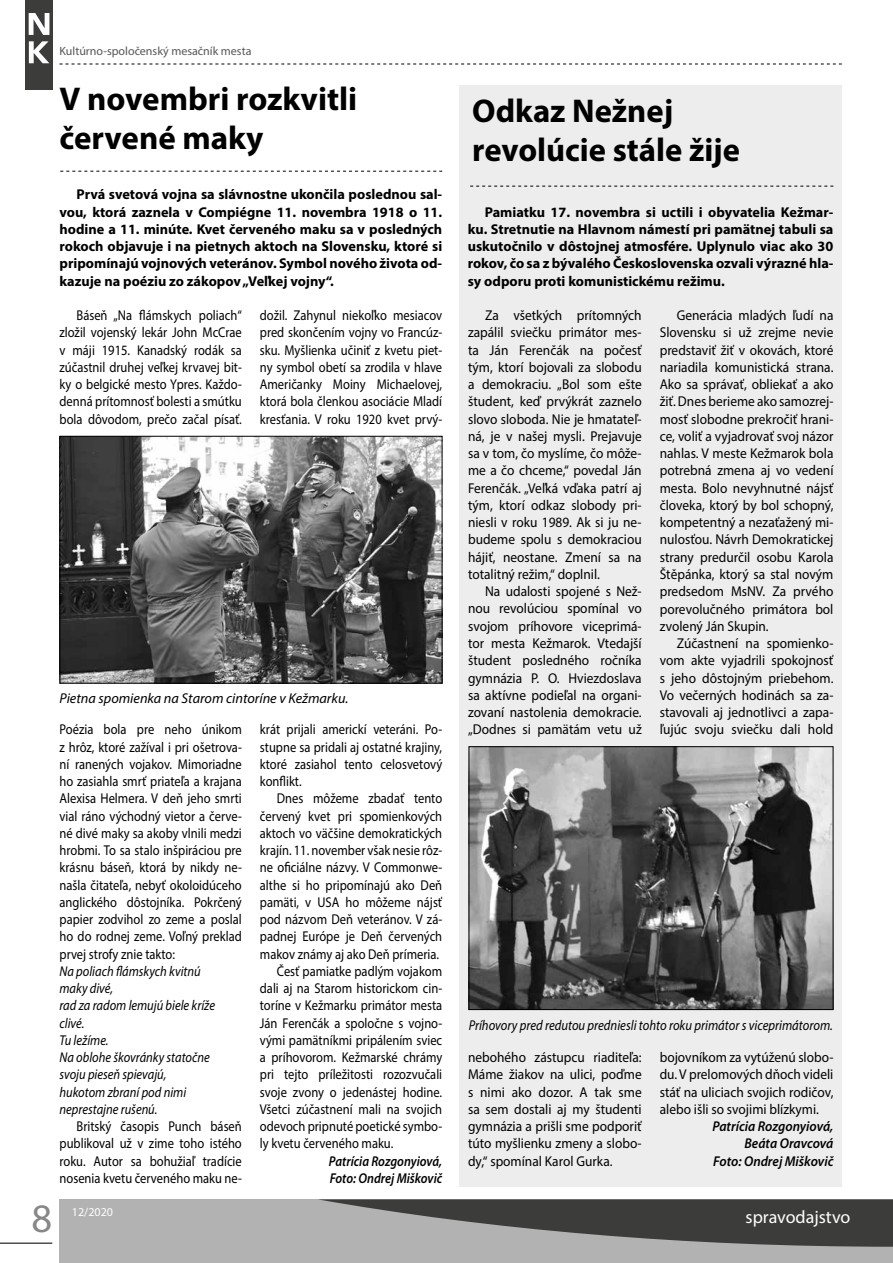
<style>
.page{position:relative;width:893px;height:1263px;background:#fff}
.page>*{position:absolute;margin:0;border:0;box-sizing:border-box;transform-origin:0 0}
.t1{font:40.5px "Myriad Pro";color:#878787}
.t2{font:700 33px/39.6px "Myriad Pro";color:#000}
.t3{font:18px "Myriad Pro";color:#fff}
.t4{font:14.25px/17.2px "Myriad Pro";color:#000;text-align:justify;scale:.88 1}
.t5{font:14.25px/17.2px "Myriad Pro";color:#000;text-align:justify;scale:.94 1}
.t6{font:700 14.25px/17.2px "Myriad Pro";color:#000;text-align:justify}
.t7{font:italic 14.25px/17.2px "Myriad Pro";color:#000;scale:.88 1}
.t8{font:italic 14.25px "Myriad Pro";color:#000;scale:.89 1}
.t9{font:italic 600 14.25px/17.2px "Myriad Pro";color:#000;text-align:right;scale:.94 1}
.t10{font:italic 14.25px "Myriad Pro";color:#000}
.t11{font:italic 600 14.25px/17.2px "Myriad Pro";color:#000;scale:.88 1}
.t12{font:12px "Myriad Pro";color:#575756}
.t13{font:12px "Myriad Pro";color:#fff}
</style>
<div class="page">
<div style="left:25px;top:0;width:28px;height:90px;background:#3c3c3b"></div>
<svg style="left:29px;top:41px;width:20px;height:22px"></svg>
<svg style="left:29px;top:13px;width:20px;height:22px"></svg>
<hr style="left:0;top:1242px;width:52px;height:2px;background:#000">
<svg style="left:60px;top:64px;width:782px;height:1px"></svg>
<div style="left:60px;top:1199px;width:833px;height:64px;background:#b3b2b2"></div>
<svg style="left:318px;top:1199px;width:575px;height:48px"></svg>
<svg style="left:60px;top:171px;width:382px;height:1px"></svg>
<div style="left:459px;top:85px;width:383px;height:1101px;background:#ededed"></div>
<svg style="left:470px;top:186px;width:363px;height:1px"></svg>
<img style="left:62px;top:438px;width:378px;height:244px">
<div style="left:60px;top:436px;width:382px;height:248px;border:1px solid #000"></div>
<img style="left:471px;top:748px;width:360px;height:260px">
<div style="left:469px;top:746px;width:364px;height:264px;border:1px solid #000"></div>
<p class="t12" style="left:60px;top:43px;width:193px">Kultúrno-spoločenský mesačník mesta</p>
<h1 class="t1" style="left:32px;top:1193px;width:22px">8</h1>
<h2 class="t2" style="left:60px;top:78px;width:299px">V novembri rozkvitli červené maky</h2>
<p class="t6" style="left:60px;top:186px;width:384px;text-indent:17px">Prvá svetová vojna sa slávnostne ukončila poslednou sal&shy;vou, ktorá zaznela v Compiégne 11. novembra 1918 o 11. hodine a 11. minúte. Kvet červeného maku sa v posledných rokoch objavuje i na pietnych aktoch na Slovensku, ktoré si pripomínajú vojnových veteránov. Symbol nového života od&shy;kazuje na poéziu zo zákopov „Veľkej vojny“.</p>
<p class="t4" style="left:60px;top:307px;width:209px;text-indent:17px">Báseň „Na flámskych poliach“ zložil vojenský lekár John McCrae v máji 1915. Kanadský rodák sa zúčastnil druhej veľkej krvavej bit&shy;ky o belgické mesto Ypres. Každo&shy;denná prítomnosť bolesti a smútku bola dôvodom, prečo začal písať.</p>
<p class="t4" style="left:260px;top:307px;width:209px">dožil. Zahynul niekoľko mesiacov pred skončením vojny vo Francúz&shy;sku. Myšlienka učiniť z kvetu piet&shy;ny symbol obetí sa zrodila v hlave Američanky Moiny Michaelovej, ktorá bola členkou asociácie Mladí kresťania. V roku 1920 kvet prvý-</p>
<p class="t10" style="left:60px;top:689px;width:290px">Pietna spomienka na Starom cintoríne v Kežmarku.</p>
<p class="t4" style="left:60px;top:721px;width:209px">Poézia bola pre neho únikom z hrôz, ktoré zažíval i pri ošetrova&shy;ní ranených vojakov. Mimoriadne ho zasiahla smrť priateľa a krajana Alexisa Helmera. V deň jeho smrti vial ráno východný vietor a červe&shy;né divé maky sa akoby vlnili medzi hrobmi. To sa stalo inšpiráciou pre krásnu báseň, ktorá by nikdy ne&shy;našla čitateľa, nebyť okoloidúceho anglického dôstojníka. Pokrčený papier zodvihol zo zeme a poslal ho do rodnej zeme. Voľný preklad prvej strofy znie takto:</p>
<p class="t7" style="left:60px;top:962px;width:178px">Na poliach flámskych kvitnú maky divé,<br>rad za radom lemujú biele kríže clivé.<br>Tu ležíme.<br>Na oblohe škovránky statočne svoju pieseň spievajú, hukotom zbraní pod nimi neprestajne rušenú.</p>
<p class="t4" style="left:60px;top:1117px;width:209px;text-indent:17px">Britský časopis Punch báseň publikoval už v zime toho istého roku. Autor sa bohužiaľ tradície nosenia kvetu červeného maku ne-</p>
<p class="t4" style="left:260px;top:721px;width:209px">krát prijali americkí veteráni. Po&shy;stupne sa pridali aj ostatné krajiny, ktoré zasiahol tento celosvetový konflikt.</p>
<p class="t4" style="left:277px;top:790px;width:189px">Dnes môžeme zbadať tento</p>
<p class="t4" style="left:260px;top:807px;width:209px">červený kvet pri spomienkových</p>
<p class="t4" style="left:260px;top:824px;width:209px">aktoch vo väčšine demokratických</p>
<p class="t4" style="left:260px;top:841px;width:209px">krajín. 11. november však nesie rôz-</p>
<p class="t4" style="left:260px;top:859px;width:209px">ne oficiálne názvy. V Commonwe-</p>
<p class="t4" style="left:260px;top:876px;width:209px">althe si ho pripomínajú ako Deň</p>
<p class="t4" style="left:260px;top:893px;width:209px">pamäti, v USA ho môžeme nájsť</p>
<p class="t4" style="left:260px;top:910px;width:209px">pod názvom Deň veteránov. V zá-</p>
<p class="t4" style="left:260px;top:928px;width:209px">padnej Európe je Deň červených</p>
<p class="t4" style="left:260px;top:945px;width:205px">makov známy aj ako Deň prímeria.</p>
<p class="t4" style="left:277px;top:962px;width:189px">Česť pamiatke padlým vojakom</p>
<p class="t4" style="left:260px;top:979px;width:209px">dali aj na Starom historickom cin-</p>
<p class="t4" style="left:260px;top:997px;width:209px">toríne v Kežmarku primátor mesta</p>
<p class="t4" style="left:260px;top:1014px;width:209px">Ján Ferenčák a spoločne s vojno-</p>
<p class="t4" style="left:260px;top:1031px;width:209px">vými pamätníkmi pripálením sviec</p>
<p class="t4" style="left:260px;top:1048px;width:209px">a príhovorom. Kežmarské chrámy</p>
<p class="t4" style="left:260px;top:1066px;width:209px">pri tejto príležitosti rozozvučali</p>
<p class="t4" style="left:260px;top:1083px;width:209px">svoje zvony o jedenástej hodine.</p>
<p class="t4" style="left:260px;top:1100px;width:209px">Všetci zúčastnení mali na svojich</p>
<p class="t4" style="left:260px;top:1117px;width:209px">odevoch pripnuté poetické symbo-</p>
<p class="t4" style="left:260px;top:1135px;width:153px">ly kvetu červeného maku.</p>
<p class="t11" style="left:329px;top:1152px;width:130px">Patrícia Rozgonyiová,<br>Foto: Ondrej Miškovič</p>
<h2 class="t2" style="left:472px;top:90px;width:269px">Odkaz Nežnej revolúcie stále žije</h2>
<p class="t6" style="left:468px;top:203px;width:367px;text-indent:17px">Pamiatku 17. novembra si uctili i obyvatelia Kežmar&shy;ku. Stretnutie na Hlavnom námestí pri pamätnej tabuli sa uskutočnilo v dôstojnej atmosfére. Uplynulo viac ako 30 rokov, čo sa z bývalého Československa ozvali výrazné hla&shy;sy odporu proti komunistickému režimu.</p>
<p class="t5" style="left:468px;top:307px;width:186px;text-indent:17px">Za všetkých prítomných zapálil sviečku primátor mes&shy;ta Ján Ferenčák na počesť tým, ktorí bojovali za slobodu a demokraciu. „Bol som ešte študent, keď prvýkrát zaznelo slovo sloboda. Nie je hmatateľ&shy;ná, je v našej mysli. Prejavuje sa v tom, čo myslíme, čo môže&shy;me a čo chceme,“ povedal Ján Ferenčák. „Veľká vďaka patrí aj tým, ktorí odkaz slobody pri&shy;niesli v roku 1989. Ak si ju ne&shy;budeme spolu s demokraciou hájiť, neostane. Zmení sa na totalitný režim,“ doplnil.</p>
<p class="t5" style="left:468px;top:583px;width:186px;text-indent:17px">Na udalosti spojené s Než&shy;nou revolúciou spomínal vo svojom príhovore viceprimá&shy;tor mesta Kežmarok. Vtedajší študent posledného ročníka gymnázia P. O. Hviezdoslava sa aktívne podieľal na organi&shy;zovaní nastolenia demokracie. „Dodnes si pamätám vetu už</p>
<p class="t5" style="left:660px;top:307px;width:186px;text-indent:17px">Generácia mladých ľudí na Slovensku si už zrejme nevie predstaviť žiť v okovách, ktoré nariadila komunistická strana.<br>Ako sa správať, obliekať a ako žiť. Dnes berieme ako samozrej&shy;mosť slobodne prekročiť hrani&shy;ce, voliť a vyjadrovať svoj názor nahlas. V meste Kežmarok bola potrebná zmena aj vo vedení mesta. Bolo nevyhnutné nájsť človeka, ktorý by bol schopný, kompetentný a nezaťažený mi&shy;nulosťou. Návrh Demokratickej strany predurčil osobu Karola Štěpánka, ktorý sa stal novým predsedom MsNV. Za prvého porevolučného primátora bol zvolený Ján Skupin.</p>
<p class="t5" style="left:660px;top:634px;width:186px;text-indent:17px">Zúčastnení na spomienko&shy;vom akte vyjadrili spokojnosť s jeho dôstojným priebehom.<br>Vo večerných hodinách sa za&shy;stavovali aj jednotlivci a zapa&shy;ľujúc svoju sviečku dali hold</p>
<p class="t8" style="left:469px;top:1017px;width:411px">Príhovory pred redutou predniesli tohto roku primátor s viceprimátorom.</p>
<p class="t5" style="left:468px;top:1048px;width:186px">nebohého zástupcu riaditeľa:<br>Máme žiakov na ulici, poďme s nimi ako dozor. A tak sme sa sem dostali aj my študenti gymnázia a prišli sme podporiť túto myšlienku zmeny a slobo&shy;dy,“ spomínal Karol Gurka.</p>
<p class="t5" style="left:660px;top:1048px;width:186px">bojovníkom za vytúženú slobo&shy;du. V prelomových dňoch videli stáť na uliciach svojich rodičov, alebo išli so svojimi blízkymi.</p>
<p class="t9" style="left:712px;top:1118px;width:130px">Patrícia Rozgonyiová,<br>Beáta Oravcová<br>Foto: Ondrej Miškovič</p>
<p class="t13" style="left:72px;top:1204px;width:43px">12/2020</p>
<p class="t3" style="left:746px;top:1206px;width:106px">spravodajstvo</p>
</div>
